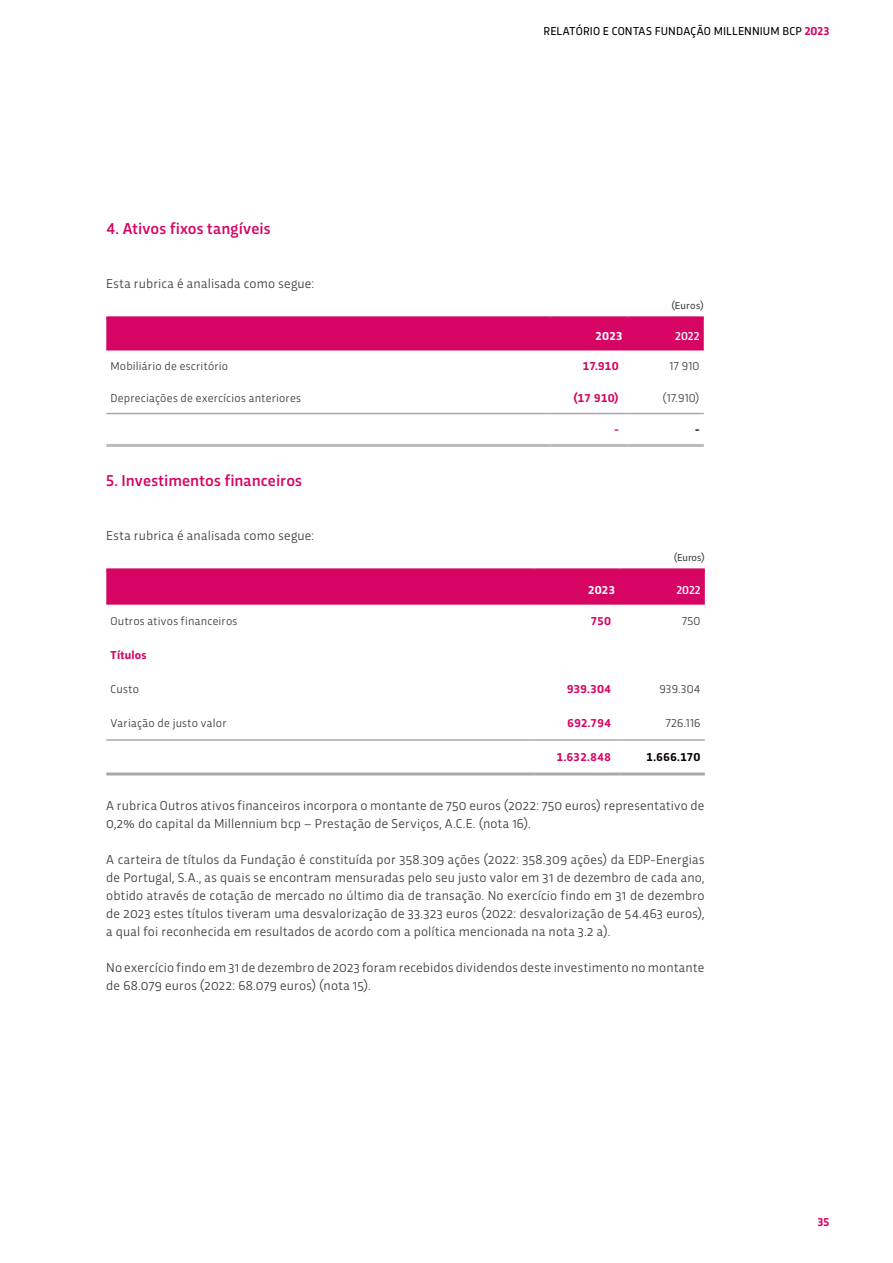
<style>
.page{position:relative;width:893px;height:1263px;background:#fff}
.page>*{position:absolute;margin:0;border:0;box-sizing:border-box;transform-origin:0 0}
.subtitulo_2{font:500 16.5px "Trasandina";letter-spacing:.01em;color:#d60564}
.Texto_corrido{font:13.5px/18px "Trasandina";letter-spacing:.015em;color:#403d3d}
.txt_tab_cinza{font:12px "Trasandina";letter-spacing:.02em;color:#403d3d}
.numeros_tab_bold{font:700 12px "Trasandina";letter-spacing:-.015em;color:#d60564}
.t1{font:12px "Trasandina";letter-spacing:.015em;color:#000}
.numeros_tab{font:12px "Trasandina";letter-spacing:.025em;color:#403d3d}
.numeros_tab_bold-2{font:700 12px "Trasandina";letter-spacing:-.005em;color:#080302}
.numeros_tab_bold-3{font:700 12px "Trasandina";letter-spacing:-.01em;color:#fff}
.cabeça_tabela{font:500 12px "Trasandina";color:#fff}
.destaque_tab_rubine{font:700 12px "Trasandina";letter-spacing:.02em;color:#d60564}
.unidades{font:10.5px "Trasandina";letter-spacing:.005em;color:#403d3d}
.s1{font-weight:700;color:#d60564}
</style>
<div class="page">
<div style="left:106px;top:319px;width:598px;height:30px;background:#d60564"></div>
<hr style="left:106px;top:316px;width:445px;height:3px;background:#d60564">
<hr style="left:551px;top:316px;width:76px;height:3px;background:#d60564">
<hr style="left:627px;top:316px;width:77px;height:3px;background:#d60564">
<hr style="left:106px;top:413px;width:445px;height:1px;background:#aaa9a9">
<hr style="left:551px;top:413px;width:76px;height:1px;background:#aaa9a9">
<hr style="left:627px;top:413px;width:77px;height:1px;background:#aaa9a9">
<hr style="left:106px;top:444px;width:445px;height:3px;background:#bbb">
<hr style="left:551px;top:444px;width:76px;height:3px;background:#bbb">
<hr style="left:627px;top:444px;width:77px;height:3px;background:#bbb">
<hr style="left:551px;top:349px;width:76px;height:1px;background:#d60564">
<hr style="left:627px;top:349px;width:77px;height:1px;background:#d60564">
<hr style="left:106px;top:349px;width:445px;height:1px;background:#d60564">
<div style="left:106px;top:571px;width:599px;height:32px;background:#d60564"></div>
<hr style="left:106px;top:568px;width:429px;height:3px;background:#d60564">
<hr style="left:535px;top:568px;width:85px;height:3px;background:#d60564">
<hr style="left:620px;top:568px;width:85px;height:3px;background:#d60564">
<hr style="left:106px;top:772px;width:429px;height:3px;background:#aaa9a9">
<hr style="left:535px;top:772px;width:85px;height:3px;background:#aaa9a9">
<hr style="left:620px;top:772px;width:85px;height:3px;background:#aaa9a9">
<hr style="left:535px;top:603px;width:85px;height:2px;background:#d60564">
<hr style="left:620px;top:603px;width:85px;height:2px;background:#d60564">
<hr style="left:106px;top:603px;width:429px;height:2px;background:#d60564">
<hr style="left:106px;top:739px;width:429px;height:2px;background:#aaa9a9">
<hr style="left:535px;top:739px;width:85px;height:2px;background:#aaa9a9">
<hr style="left:620px;top:739px;width:85px;height:2px;background:#aaa9a9">
<p class="subtitulo_2" style="left:106px;top:216px;width:166px">4. Ativos fixos tangíveis</p>
<p class="Texto_corrido" style="left:106px;top:273px;width:209px">Esta rubrica é analisada como segue:</p>
<p class="t1" style="left:544px;top:22px;width:287px">RELATÓRIO E CONTAS FUNDAÇÃO MILLENNIUM BCP <span class="s1">2023</span></p>
<p class="unidades" style="left:671px;top:298px;width:34px">(Euros)</p>
<p class="numeros_tab_bold-3" style="left:595px;top:327px;width:29px">2023</p>
<p class="cabeça_tabela" style="left:675px;top:327px;width:26px">2022</p>
<p class="txt_tab_cinza" style="left:111px;top:357px;width:119px">Mobiliário de escritório</p>
<p class="numeros_tab_bold" style="left:582px;top:357px;width:38px">17.910</p>
<p class="numeros_tab" style="left:669px;top:357px;width:32px">17 910</p>
<p class="txt_tab_cinza" style="left:111px;top:389px;width:192px">Depreciações de exercícios anteriores</p>
<p class="numeros_tab_bold" style="left:573px;top:389px;width:47px">(17 910)</p>
<p class="numeros_tab" style="left:663px;top:389px;width:38px">(17.910)</p>
<p class="numeros_tab_bold" style="left:614px;top:420px;width:6px">-</p>
<p class="numeros_tab_bold-2" style="left:695px;top:420px;width:6px">-</p>
<p class="subtitulo_2" style="left:106px;top:468px;width:197px">5. Investimentos financeiros</p>
<p class="Texto_corrido" style="left:106px;top:525px;width:209px">Esta rubrica é analisada como segue:</p>
<p class="unidades" style="left:674px;top:550px;width:32px">(Euros)</p>
<p class="numeros_tab_bold-3" style="left:588px;top:581px;width:29px">2023</p>
<p class="cabeça_tabela" style="left:676px;top:581px;width:26px">2022</p>
<p class="txt_tab_cinza" style="left:111px;top:613px;width:128px">Outros ativos financeiros</p>
<p class="numeros_tab_bold" style="left:591px;top:613px;width:22px">750</p>
<p class="numeros_tab" style="left:682px;top:613px;width:20px">750</p>
<p class="destaque_tab_rubine" style="left:111px;top:646px;width:37px">Títulos</p>
<p class="txt_tab_cinza" style="left:111px;top:680px;width:30px">Custo</p>
<p class="numeros_tab_bold" style="left:567px;top:680px;width:46px">939.304</p>
<p class="numeros_tab" style="left:659px;top:680px;width:43px">939.304</p>
<p class="txt_tab_cinza" style="left:111px;top:714px;width:117px">Variação de justo valor</p>
<p class="numeros_tab_bold" style="left:567px;top:714px;width:46px">692.794</p>
<p class="numeros_tab" style="left:666px;top:714px;width:36px">726.116</p>
<p class="numeros_tab_bold" style="left:556px;top:748px;width:56px">1.632.848</p>
<p class="numeros_tab_bold-2" style="left:646px;top:748px;width:56px">1.666.170</p>
<p class="Texto_corrido" style="left:106px;top:795px;width:600px">A rubrica Outros ativos financeiros incorpora o montante de 750 euros (2022: 750 euros) representativo de<br>0,2% do capital da Millennium bcp – Prestação de Serviços, A.C.E. (nota 16).</p>
<p class="Texto_corrido" style="left:106px;top:849px;width:600px;text-align:justify">A carteira de títulos da Fundação é constituída por 358.309 ações (2022: 358.309 ações) da EDP-Energias de Portugal, S.A., as quais se encontram mensuradas pelo seu justo valor em 31 de dezembro de cada ano, obtido através de cotação de mercado no último dia de transação. No exercício findo em 31 de dezembro de 2023 estes títulos tiveram uma desvalorização de 33.323 euros (2022: desvalorização de 54.463 euros), a qual foi reconhecida em resultados de acordo com a política mencionada na nota 3.2 a).</p>
<p class="Texto_corrido" style="left:106px;top:957px;width:600px">No exercício findo em 31 de dezembro de 2023 foram recebidos dividendos deste investimento no montante de 68.079 euros (2022: 68.079 euros) (nota 15).</p>
<p class="numeros_tab_bold" style="left:818px;top:1213px;width:13px">35</p>
</div>
